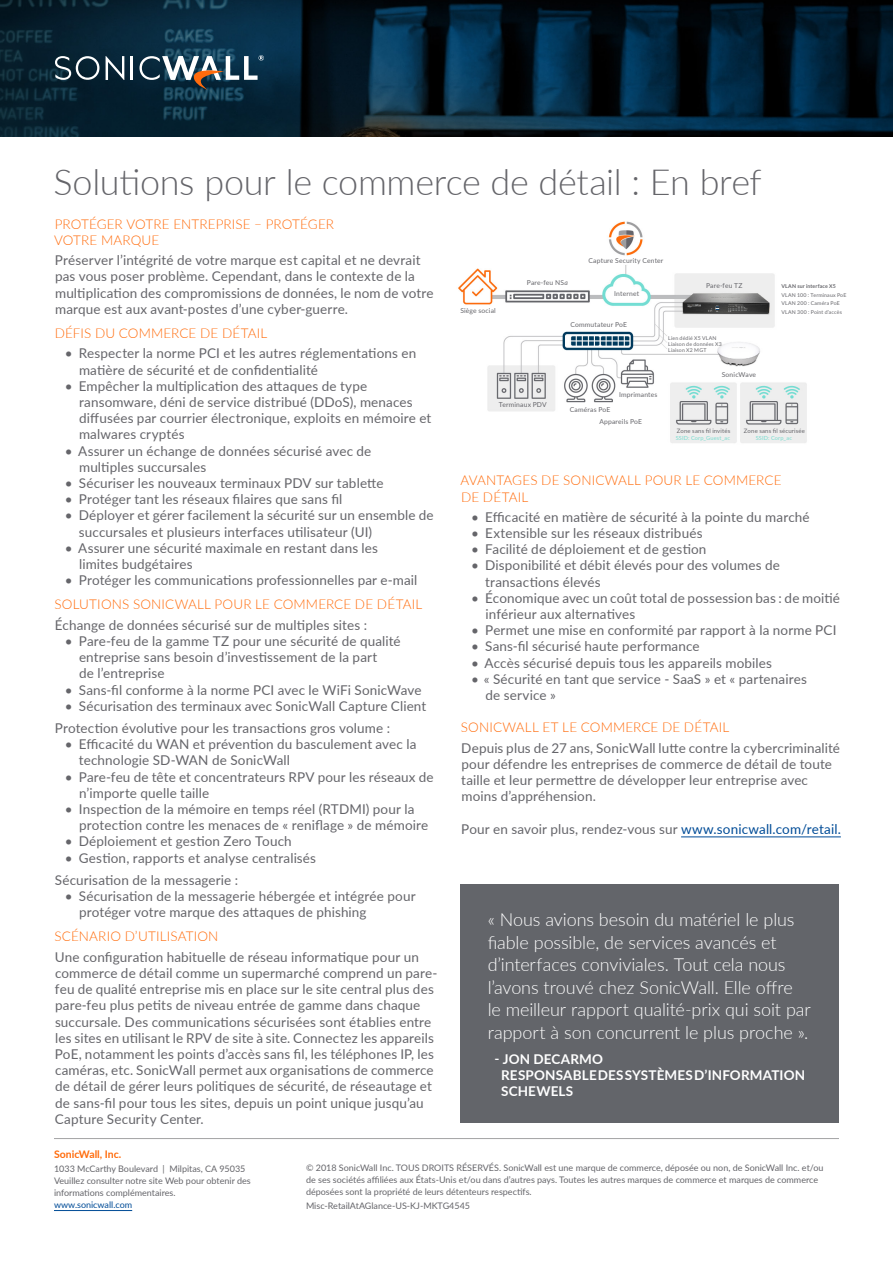
<style>
.page{position:relative;width:893px;height:1263px;background:#fff}
.page>*{position:absolute;margin:0;border:0;box-sizing:border-box;transform-origin:0 0}
.Headline{font:300 36px "Lato";letter-spacing:-.01em;color:#65656a}
.Callout_Box_Medium{font:300 18px/22.5px "Lato";letter-spacing:-.005em;color:#fff}
.Big_Bullets{font:13.5px/16.2px "Lato";letter-spacing:.01em;color:#65656a}
.Section_Heading_1{font:300 13.5px/16.2px "Lato";letter-spacing:.01em;color:#ff6c0c}
.Callout_Box_Byline{font:700 13.5px "Lato";letter-spacing:.015em;color:#fff}
.t1{font:700 10.5px "Lato";color:#ff6c0c}
.Reference_Code{font:9px/12px "Lato";color:#65656a}
.t2{font:9px "Lato";color:#004c97}
.Big_Bullets-2{font:6.75px "Lato";letter-spacing:.025em;color:#65656a}
.Big_Bullets-3{font:6px "Lato";letter-spacing:.025em;color:#65656a}
.Big_Bullets-4{font:5.7px "Lato";letter-spacing:.025em;color:#79dccf}
.Big_Bullets-5{font:5.25px "Lato";letter-spacing:.025em;color:#65656a}
.Big_Bullets-6{font:700 5.25px "Lato";letter-spacing:.025em;color:#65656a}
.s1{font-style:italic}
.s2{color:#004c97}
</style>
<div class="page">
<hr style="left:54px;top:1210px;width:78px;height:1px;background:#004c97">
<img style="left:0;top:0;width:893px;height:137px">
<svg style="left:106px;top:56px;width:18px;height:24px"></svg>
<hr style="left:131px;top:56px;width:2px;height:24px;background:#fff">
<svg style="left:55px;top:56px;width:44px;height:24px"></svg>
<svg style="left:140px;top:55px;width:124px;height:35px"></svg>
<hr style="left:681px;top:836px;width:160px;height:1px;background:#004c97">
<div style="left:461px;top:884px;width:378px;height:239px;background:#63656a"></div>
<img style="left:458px;top:221px;width:349px;height:222px">
<hr style="left:54px;top:1138px;width:785px;height:1px;background:#a3a3a5">
<p class="Headline" style="left:53px;top:157px;width:710px">Solutions pour le commerce de détail : En bref</p>
<p class="Section_Heading_1" style="left:54px;top:215px;width:281px">PROTÉGER VOTRE ENTREPRISE – PROTÉGER<br>VOTRE MARQUE</p>
<p class="Big_Bullets" style="left:55px;top:252px;width:380px">Préserver l’intégrité de votre marque est capital et ne devrait pas vous poser problème. Cependant, dans le contexte de la multiplication des compromissions de données, le nom de votre marque est aux avant-postes d’une cyber-guerre.</p>
<p class="Section_Heading_1" style="left:55px;top:325px;width:214px">DÉFIS DU COMMERCE DE DÉTAIL</p>
<p class="Big_Bullets" style="left:79px;top:345px;width:339px;text-indent:-14px">• Respecter la norme PCI et les autres réglementations en matière de sécurité et de confidentialité</p>
<p class="Big_Bullets" style="left:79px;top:377px;width:354px;text-indent:-14px">• Empêcher la multiplication des attaques de type ransomware, déni de service distribué (DDoS), menaces diffusées par courrier électronique, exploits en mémoire et malwares cryptés</p>
<p class="Big_Bullets" style="left:79px;top:442px;width:294px;text-indent:-14px">• Assurer un échange de données sécurisé avec de multiples succursales</p>
<p class="Big_Bullets" style="left:65px;top:474px;width:320px">• Sécuriser les nouveaux terminaux PDV sur tablette</p>
<p class="Big_Bullets" style="left:65px;top:491px;width:279px">• Protéger tant les réseaux filaires que sans fil</p>
<p class="Big_Bullets" style="left:79px;top:507px;width:356px;text-indent:-14px">• Déployer et gérer facilement la sécurité sur un ensemble de succursales et plusieurs interfaces utilisateur (UI)</p>
<p class="Big_Bullets" style="left:79px;top:539px;width:300px;text-indent:-14px">• Assurer une sécurité maximale en restant dans les limites budgétaires</p>
<p class="Big_Bullets" style="left:65px;top:572px;width:354px">• Protéger les communications professionnelles par e-mail</p>
<p class="Section_Heading_1" style="left:55px;top:596px;width:369px">SOLUTIONS SONICWALL POUR LE COMMERCE DE DÉTAIL</p>
<p class="Big_Bullets" style="left:55px;top:616px;width:314px">Échange de données sécurisé sur de multiples sites :</p>
<p class="Big_Bullets" style="left:79px;top:632px;width:323px;text-indent:-14px">• Pare-feu de la gamme TZ pour une sécurité de qualité entreprise sans besoin d’investissement de la part<br>de l’entreprise</p>
<p class="Big_Bullets" style="left:65px;top:681px;width:358px">• Sans-fil conforme à la norme PCI avec le WiFi SonicWave</p>
<p class="Big_Bullets" style="left:65px;top:697px;width:363px">• Sécurisation des terminaux avec SonicWall Capture Client</p>
<p class="Big_Bullets" style="left:55px;top:719px;width:337px">Protection évolutive pour les transactions gros volume :</p>
<p class="Big_Bullets" style="left:79px;top:735px;width:339px;text-indent:-14px">• Efficacité du WAN et prévention du basculement avec la technologie SD-WAN de SonicWall</p>
<p class="Big_Bullets" style="left:79px;top:768px;width:356px;text-indent:-14px">• Pare-feu de tête et concentrateurs RPV pour les réseaux de n’importe quelle taille</p>
<p class="Big_Bullets" style="left:79px;top:800px;width:351px;text-indent:-14px">• Inspection de la mémoire en temps réel (RTDMI) pour la protection contre les menaces de « reniflage » de mémoire</p>
<p class="Big_Bullets" style="left:65px;top:833px;width:228px">• Déploiement et gestion Zero Touch</p>
<p class="Big_Bullets" style="left:65px;top:849px;width:253px">• Gestion, rapports et analyse centralisés</p>
<p class="Big_Bullets" style="left:55px;top:871px;width:185px">Sécurisation de la messagerie :</p>
<p class="Big_Bullets" style="left:79px;top:887px;width:338px;text-indent:-14px">• Sécurisation de la messagerie hébergée et intégrée pour protéger votre marque des attaques de phishing</p>
<p class="Section_Heading_1" style="left:55px;top:928px;width:165px">SCÉNARIO D’UTILISATION</p>
<p class="Big_Bullets" style="left:55px;top:948px;width:384px">Une configuration habituelle de réseau informatique pour un commerce de détail comme un supermarché comprend un pare&shy;feu de qualité entreprise mis en place sur le site central plus des pare-feu plus petits de niveau entrée de gamme dans chaque succursale. Des communications sécurisées sont établies entre les sites en utilisant le RPV de site à site. Connectez les appareils PoE, notamment les points d’accès sans fil, les téléphones IP, les caméras, etc. SonicWall permet aux organisations de commerce de détail de gérer leurs politiques de sécurité, de réseautage et de sans-fil pour tous les sites, depuis un point unique jusqu’au Capture Security Center.</p>
<p class="Big_Bullets-2" style="left:460px;top:306px;width:37px">Siège social</p>
<p class="Big_Bullets-2" style="left:527px;top:278px;width:42px">Pare-feu NS<span class="s1">a</span></p>
<p class="Big_Bullets-2" style="left:588px;top:256px;width:76px">Capture Security Center</p>
<p class="Big_Bullets-2" style="left:614px;top:288px;width:26px">Internet</p>
<p class="Big_Bullets-2" style="left:570px;top:320px;width:58px">Commutateur PoE</p>
<p class="Big_Bullets-2" style="left:706px;top:281px;width:38px">Pare-feu TZ</p>
<p class="Big_Bullets-5" style="left:668px;top:334px;width:50px">Lien dédié X5 VLAN</p>
<p class="Big_Bullets-5" style="left:668px;top:340px;width:55px">Liaison de données X3</p>
<p class="Big_Bullets-5" style="left:668px;top:346px;width:40px">Liaison X2 MGT</p>
<p class="Big_Bullets-2" style="left:619px;top:390px;width:40px">Imprimantes</p>
<p class="Big_Bullets-2" style="left:722px;top:369px;width:36px">SonicWave</p>
<p class="Big_Bullets-2" style="left:499px;top:400px;width:49px">Terminaux PDV</p>
<p class="Big_Bullets-2" style="left:570px;top:405px;width:42px">Caméras PoE</p>
<p class="Big_Bullets-2" style="left:599px;top:416px;width:44px">Appareils PoE</p>
<p class="Big_Bullets-6" style="left:781px;top:282px;width:56px">VLAN sur interface X5</p>
<p class="Big_Bullets-5" style="left:781px;top:291px;width:66px">VLAN 100 : Terminaux PoE</p>
<p class="Big_Bullets-5" style="left:781px;top:299px;width:60px">VLAN 200 : Caméra PoE</p>
<p class="Big_Bullets-5" style="left:781px;top:308px;width:62px">VLAN 300 : Point d’accès</p>
<p class="Big_Bullets-3" style="left:677px;top:427px;width:55px">Zone sans fil invités</p>
<p class="Big_Bullets-3" style="left:744px;top:427px;width:63px">Zone sans fil sécurisée</p>
<p class="Big_Bullets-4" style="left:676px;top:434px;width:56px">SSID: Corp_Guest_ac</p>
<p class="Big_Bullets-4" style="left:756px;top:434px;width:38px">SSID: Corp_ac</p>
<p class="Section_Heading_1" style="left:460px;top:472px;width:323px">AVANTAGES DE SONICWALL POUR LE COMMERCE<br>DE DÉTAIL</p>
<p class="Big_Bullets" style="left:471px;top:508px;width:340px">• Efficacité en matière de sécurité à la pointe du marché</p>
<p class="Big_Bullets" style="left:471px;top:524px;width:233px">• Extensible sur les réseaux distribués</p>
<p class="Big_Bullets" style="left:471px;top:541px;width:237px">• Facilité de déploiement et de gestion</p>
<p class="Big_Bullets" style="left:485px;top:557px;width:296px;text-indent:-14px">• Disponibilité et débit élevés pour des volumes de transactions élevés</p>
<p class="Big_Bullets" style="left:485px;top:589px;width:356px;text-indent:-14px">• Économique avec un coût total de possession bas : de moitié inférieur aux alternatives</p>
<p class="Big_Bullets" style="left:471px;top:622px;width:367px">• Permet une mise en conformité par rapport à la norme PCI</p>
<p class="Big_Bullets" style="left:471px;top:638px;width:230px">• Sans-fil sécurisé haute performance</p>
<p class="Big_Bullets" style="left:471px;top:654px;width:302px">• Accès sécurisé depuis tous les appareils mobiles</p>
<p class="Big_Bullets" style="left:486px;top:670px;width:323px;text-indent:-14px">• « Sécurité en tant que service - SaaS » et « partenaires de service »</p>
<p class="Section_Heading_1" style="left:461px;top:719px;width:270px">SONICWALL ET LE COMMERCE DE DÉTAIL</p>
<p class="Big_Bullets" style="left:461px;top:739px;width:380px">Depuis plus de 27 ans, SonicWall lutte contre la cybercriminalité pour défendre les entreprises de commerce de détail de toute taille et leur permettre de développer leur entreprise avec moins d’appréhension.</p>
<p class="Big_Bullets" style="left:461px;top:820px;width:381px">Pour en savoir plus, rendez-vous sur <span class="s2">www.sonicwall.com/retail.</span></p>
<p class="Callout_Box_Medium" style="left:488px;top:908px;width:325px">« Nous avions besoin du matériel le plus fiable possible, de services avancés et d’interfaces conviviales. Tout cela nous l’avons trouvé chez SonicWall. Elle offre<br>le meilleur rapport qualité-prix qui soit par rapport à son concurrent le plus proche ».</p>
<p class="Callout_Box_Byline" style="left:494px;top:1049px;width:110px">- JON DECARMO</p>
<p class="Callout_Box_Byline" style="left:501px;top:1065px;width:306px">RESPONSABLE DES SYSTÈMES D’INFORMATION</p>
<p class="Callout_Box_Byline" style="left:501px;top:1081px;width:74px">SCHEWELS</p>
<p class="t1" style="left:54px;top:1147px;width:69px">SonicWall, Inc.</p>
<p class="Reference_Code" style="left:54px;top:1163px;width:198px">1033 McCarthy Boulevard | Milpitas, CA 95035<br>Veuillez consulter notre site Web pour obtenir des informations complémentaires.</p>
<p class="t2" style="left:54px;top:1199px;width:80px">www.sonicwall.com</p>
<p class="Reference_Code" style="left:306px;top:1161px;width:519px">© 2018 SonicWall Inc. TOUS DROITS RÉSERVÉS. SonicWall est une marque de commerce, déposée ou non, de SonicWall Inc. et/ou de ses sociétés affiliées aux États-Unis et/ou dans d’autres pays. Toutes les autres marques de commerce et marques de commerce déposées sont la propriété de leurs détenteurs respectifs.</p>
<p class="Reference_Code" style="left:306px;top:1199px;width:166px">Misc-RetailAtAGlance-US-KJ-MKTG4545</p>
</div>
